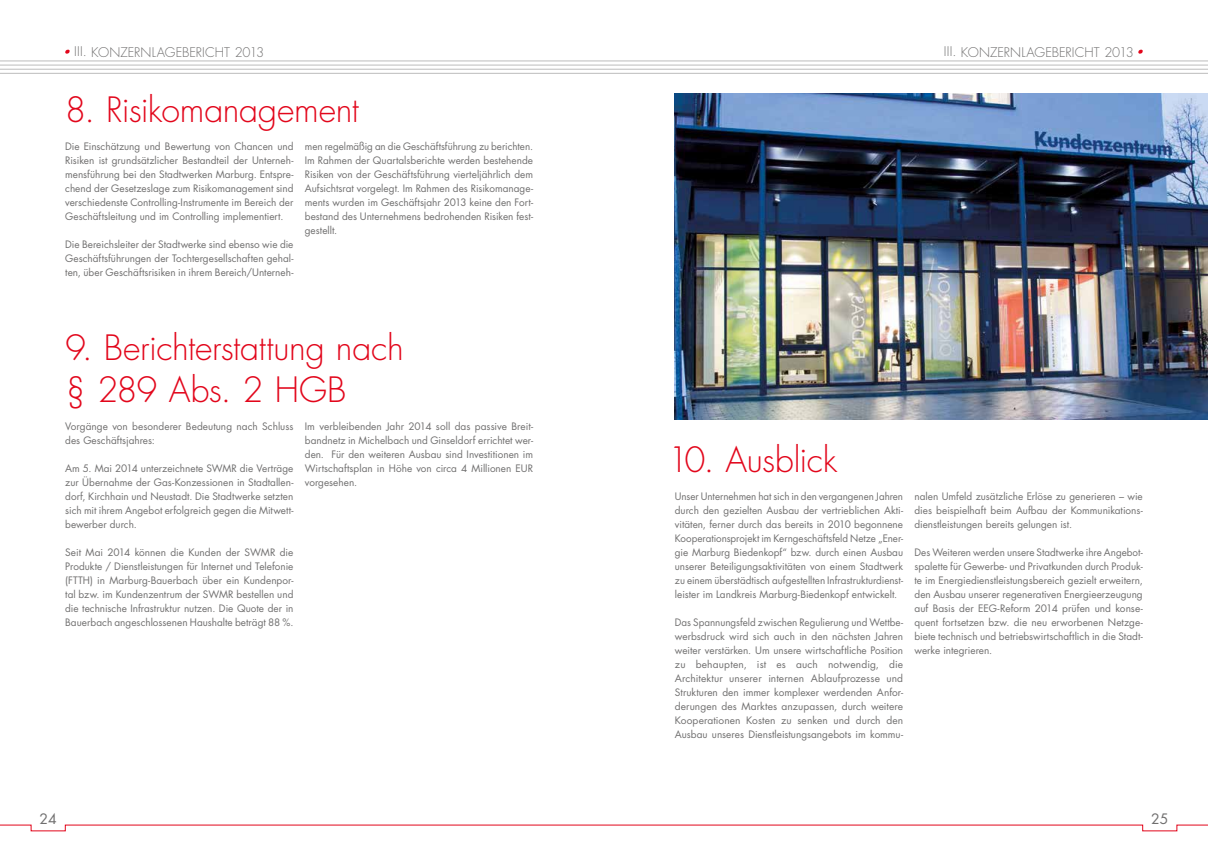
<style>
.page{position:relative;width:1208px;height:859px;background:#fff}
.page>*{position:absolute;margin:0;border:0;box-sizing:border-box;transform-origin:0 0}
.t1{font:300 34px/42px "Futura Std";letter-spacing:-.015em;color:#e2061b}
.t2{font:14px "Futura Std";color:#706f6f}
.t3{font:300 13px "Futura Std";letter-spacing:.005em;color:#706f6f}
.t4{font:10px/14px "Futura Std";color:#706f6f;text-align:justify}
</style>
<div class="page">
<svg style="left:0;top:824px;width:1208px;height:8px"></svg>
<hr style="left:0;top:61px;width:1208px;height:1px;background:#bcbcbc">
<hr style="left:0;top:65px;width:1208px;height:1px;background:#bcbcbc">
<hr style="left:0;top:69px;width:1208px;height:1px;background:#bcbcbc">
<hr style="left:0;top:73px;width:1208px;height:1px;background:#bcbcbc">
<svg style="left:65px;top:49px;width:5px;height:5px"></svg>
<svg style="left:1138px;top:49px;width:5px;height:5px"></svg>
<img style="left:675px;top:94px;width:533px;height:326px">
<h3 class="t3" style="left:74px;top:44px;width:191px">III. KONZERNLAGEBERICHT 2013</h3>
<h3 class="t3" style="left:944px;top:44px;width:191px">III. KONZERNLAGEBERICHT 2013</h3>
<h1 class="t1" style="left:65px;top:89px;width:295px">8. Risikomanagement</h1>
<p class="t4" style="left:65px;top:139px;width:230px">Die Einschätzung und Bewertung von Chancen und Risiken ist grundsätzlicher Bestandteil der Unterneh&shy;mensführung bei den Stadtwerken Marburg. Entspre&shy;chend der Gesetzeslage zum Risikomanagement sind verschiedenste Controlling-Instrumente im Bereich der Geschäftsleitung und im Controlling implementiert.</p>
<p class="t4" style="left:65px;top:237px;width:230px">Die Bereichsleiter der Stadtwerke sind ebenso wie die Geschäftsführungen der Tochtergesellschaften gehal&shy;ten, über Geschäftsrisiken in ihrem Bereich/Unterneh-</p>
<p class="t4" style="left:305px;top:139px;width:230px">men regelmäßig an die Geschäftsführung zu berichten.<br>Im Rahmen der Quartalsberichte werden bestehende Risiken von der Geschäftsführung vierteljährlich dem Aufsichtsrat vorgelegt. Im Rahmen des Risikomanage&shy;ments wurden im Geschäftsjahr 2013 keine den Fort&shy;bestand des Unternehmens bedrohenden Risiken fest&shy;gestellt.</p>
<h1 class="t1" style="left:65px;top:327px;width:340px">9. Berichterstattung nach § 289 Abs. 2 HGB</h1>
<p class="t4" style="left:65px;top:419px;width:230px">Vorgänge von besonderer Bedeutung nach Schluss des Geschäftsjahres:</p>
<p class="t4" style="left:65px;top:461px;width:230px">Am 5. Mai 2014 unterzeichnete SWMR die Verträge zur Übernahme der Gas-Konzessionen in Stadtallen&shy;dorf, Kirchhain und Neustadt. Die Stadtwerke setzten sich mit ihrem Angebot erfolgreich gegen die Mitwett&shy;bewerber durch.</p>
<p class="t4" style="left:65px;top:545px;width:230px">Seit Mai 2014 können die Kunden der SWMR die Produkte / Dienstleistungen für Internet und Telefonie (FTTH) in Marburg-Bauerbach über ein Kundenpor&shy;tal bzw. im Kundenzentrum der SWMR bestellen und die technische Infrastruktur nutzen. Die Quote der in Bauerbach angeschlossenen Haushalte beträgt 88 %.</p>
<p class="t4" style="left:305px;top:419px;width:230px">Im verbleibenden Jahr 2014 soll das passive Breit&shy;bandnetz in Michelbach und Ginseldorf errichtet wer&shy;den. Für den weiteren Ausbau sind Investitionen im Wirtschaftsplan in Höhe von circa 4 Millionen EUR vorgesehen.</p>
<h1 class="t1" style="left:668px;top:439px;width:171px">10. Ausblick</h1>
<p class="t4" style="left:675px;top:489px;width:230px">Unser Unternehmen hat sich in den vergangenen Jahren durch den gezielten Ausbau der vertrieblichen Akti&shy;vitäten, ferner durch das bereits in 2010 begonnene Kooperationsprojekt im Kerngeschäftsfeld Netze „Ener&shy;gie Marburg Biedenkopf“ bzw. durch einen Ausbau unserer Beteiligungsaktivitäten von einem Stadtwerk zu einem überstädtisch aufgestellten Infrastrukturdienst&shy;leister im Landkreis Marburg-Biedenkopf entwickelt.</p>
<p class="t4" style="left:675px;top:615px;width:230px">Das Spannungsfeld zwischen Regulierung und Wettbe&shy;werbsdruck wird sich auch in den nächsten Jahren weiter verstärken. Um unsere wirtschaftliche Position zu behaupten, ist es auch notwendig, die Architektur unserer internen Ablaufprozesse und Strukturen den immer komplexer werdenden Anfor&shy;derungen des Marktes anzupassen, durch weitere Kooperationen Kosten zu senken und durch den Ausbau unseres Dienstleistungsangebots im kommu-</p>
<p class="t4" style="left:914px;top:489px;width:230px">nalen Umfeld zusätzliche Erlöse zu generieren – wie dies beispielhaft beim Aufbau der Kommunikations&shy;dienstleistungen bereits gelungen ist.</p>
<p class="t4" style="left:914px;top:545px;width:230px">Des Weiteren werden unsere Stadtwerke ihre Angebot&shy;spalette für Gewerbe- und Privatkunden durch Produk&shy;te im Energiedienstleistungsbereich gezielt erweitern, den Ausbau unserer regenerativen Energieerzeugung auf Basis der EEG-Reform 2014 prüfen und konse&shy;quent fortsetzen bzw. die neu erworbenen Netzge&shy;biete technisch und betriebswirtschaftlich in die Stadt&shy;werke integrieren.</p>
<h2 class="t2" style="left:39px;top:810px;width:19px">24</h2>
<h2 class="t2" style="left:1151px;top:810px;width:19px">25</h2>
</div>
